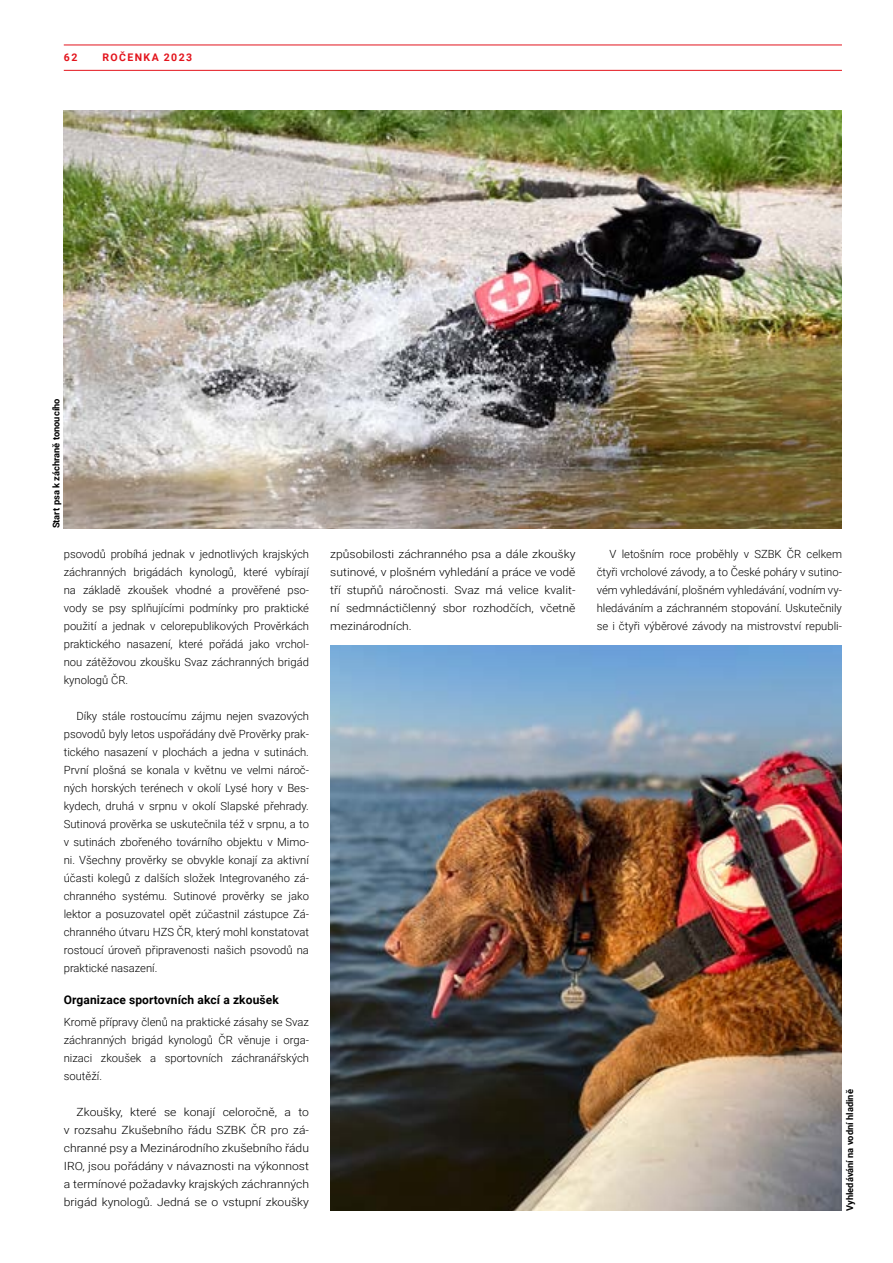
<style>
.page{position:relative;width:893px;height:1263px;background:#fff}
.page>*{position:absolute;margin:0;border:0;box-sizing:border-box;transform-origin:0 0}
.t1{font:700 12px "Roboto";letter-spacing:.01em;color:#000}
.t2{font:300 11.25px/18px "Roboto";color:#000;text-align:justify}
.t3{font:300 11.25px/18px "Roboto";color:#000;text-align:justify;scale:1.08 1}
.t4{font:700 10.5px "Roboto";letter-spacing:.135em;color:#e3141c}
.t5{font:700 9.3px "Roboto";color:#000}
</style>
<div class="page">
<hr style="left:64px;top:70px;width:778px;height:1px;background:#e3141c">
<hr style="left:64px;top:45px;width:778px;height:1px;background:#e3141c">
<img style="left:330px;top:645px;width:512px;height:566px">
<img style="left:64px;top:111px;width:778px;height:417px">
<p class="t4" style="left:64px;top:50px;width:15px">62</p>
<p class="t4" style="left:102px;top:50px;width:91px">ROČENKA 2023</p>
<p class="t5" style="left:50px;top:528px;width:131px;rotate:-90deg">Start psa k záchraně tonoucího</p>
<p class="t2" style="left:64px;top:545px;width:247px">psovodů probíhá jednak v jednotlivých krajských záchranných brigádách kynologů, které vybírají na základě zkoušek vhodné a prověřené pso&shy;vody se psy splňujícími podmínky pro praktické použití a jednak v celorepublikových Prověrkách praktického nasazení, které pořádá jako vrchol&shy;nou zátěžovou zkoušku Svaz záchranných brigád kynologů ČR.</p>
<p class="t2" style="left:64px;top:707px;width:247px;text-indent:13px">Díky stále rostoucímu zájmu nejen svazových psovodů byly letos uspořádány dvě Prověrky prak&shy;tického nasazení v plochách a jedna v sutinách.<br>První plošná se konala v květnu ve velmi nároč&shy;ných horských terénech v okolí Lysé hory v Bes&shy;kydech, druhá v srpnu v okolí Slapské přehrady.<br>Sutinová prověrka se uskutečnila též v srpnu, a to v sutinách zbořeného továrního objektu v Mimo&shy;ni. Všechny prověrky se obvykle konají za aktivní účasti kolegů z dalších složek Integrovaného zá&shy;chranného systému. Sutinové prověrky se jako lektor a posuzovatel opět zúčastnil zástupce Zá&shy;chranného útvaru HZS ČR, který mohl konstatovat rostoucí úroveň připravenosti našich psovodů na praktické nasazení.</p>
<p class="t1" style="left:64px;top:991px;width:217px">Organizace sportovních akcí a zkoušek</p>
<p class="t2" style="left:64px;top:1013px;width:247px">Kromě přípravy členů na praktické zásahy se Svaz záchranných brigád kynologů ČR věnuje i orga&shy;nizaci zkoušek a sportovních záchranářských soutěží.</p>
<p class="t3" style="left:64px;top:1103px;width:229px;text-indent:13px">Zkoušky, které se konají celoročně, a to v rozsahu Zkušebního řádu SZBK ČR pro zá&shy;chranné psy a Mezinárodního zkušebního řádu IRO, jsou pořádány v návaznosti na výkonnost a termínové požadavky krajských záchranných brigád kynologů. Jedná se o vstupní zkoušky</p>
<p class="t3" style="left:330px;top:545px;width:229px">způsobilosti záchranného psa a dále zkoušky sutinové, v plošném vyhledání a práce ve vodě tří stupňů náročnosti. Svaz má velice kvalit&shy;ní sedmnáctičlenný sbor rozhodčích, včetně mezinárodních.</p>
<p class="t2" style="left:597px;top:545px;width:247px;text-indent:13px">V letošním roce proběhly v SZBK ČR celkem čtyři vrcholové závody, a to České poháry v sutino&shy;vém vyhledávání, plošném vyhledávání, vodním vy&shy;hledáváním a záchranném stopování. Uskutečnily se i čtyři výběrové závody na mistrovství republi-</p>
<p class="t5" style="left:843px;top:1211px;width:123px;rotate:-90deg">Vyhledávání na vodní hladině</p>
</div>
